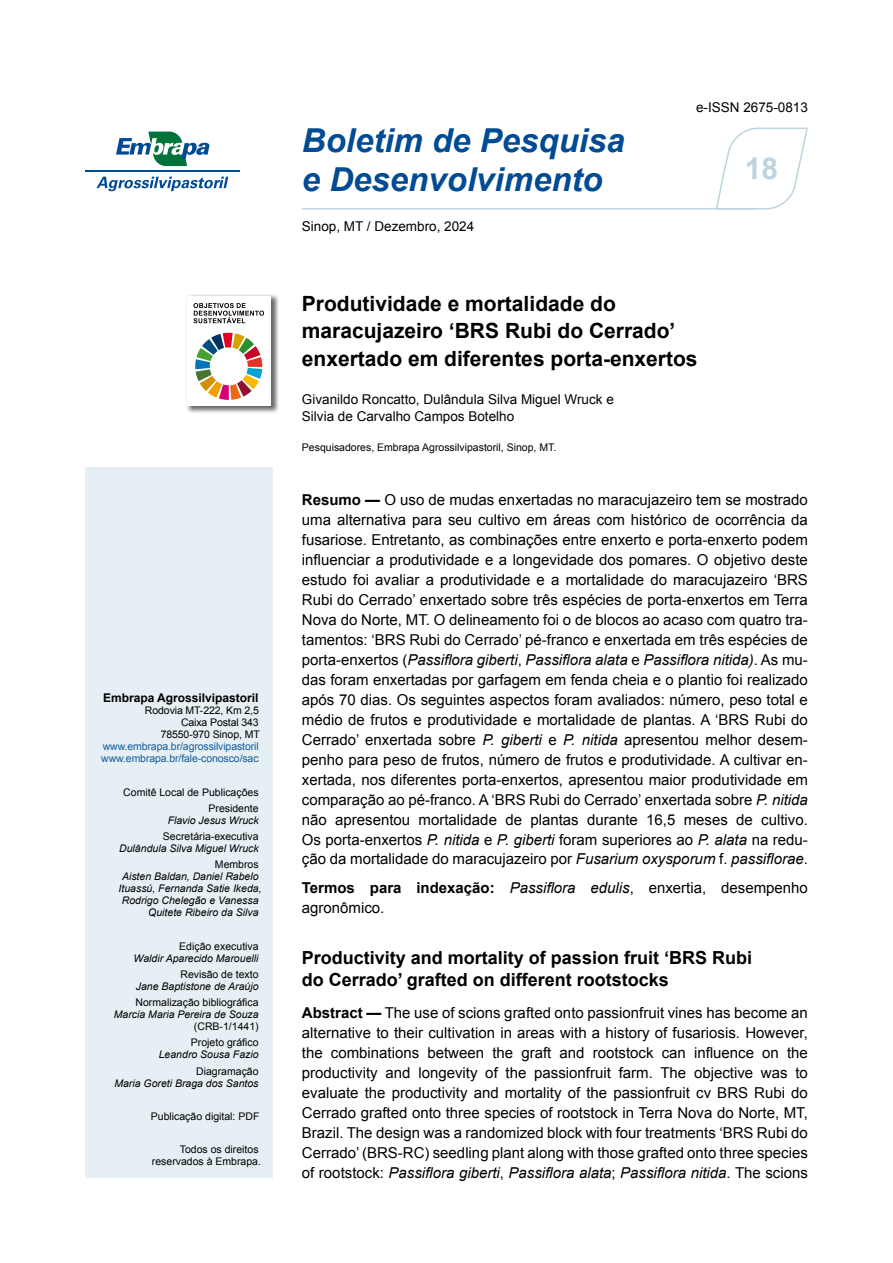
<style>
.page{position:relative;width:893px;height:1263px;background:#fff}
.page>*{position:absolute;margin:0;border:0;box-sizing:border-box;transform-origin:0 0}
.t1{font:italic 700 33px/39px "Arial";color:#004b93}
.t2{font:700 30px "Arial";color:#bdd4df}
.t3{font:700 21px/27.5px "Arial";color:#000}
.t4{font:700 18px/21.5px "Arial";color:#000}
.t5{font:15px/20px "Arial";color:#000;text-align:justify}
.t6{font:13.5px/17px "Arial";color:#000}
.t7{font:700 12px "Arial";color:#000}
.t8{font:10.5px/12px "Arial";color:#000;text-align:right}
.t9{font:italic 10.5px/12px "Arial";color:#000;text-align:right}
.t10{font:10.5px/12px "Arial";letter-spacing:-.01em;color:#155b9a}
.s1{font-weight:700}
.s2{font-style:italic}
</style>
<div class="page">
<hr style="left:302px;top:208px;width:455px;height:2px;background:#bdd4df">
<div style="left:85px;top:468px;width:187px;height:710px;background:#e6eff4"></div>
<svg style="left:715px;top:127px;width:93px;height:83px"></svg>
<hr style="left:85px;top:170px;width:155px;height:2px;background:#004b93">
<svg style="left:96px;top:177px;width:132px;height:14px"></svg>
<svg style="left:116px;top:132px;width:94px;height:34px"></svg>
<div style="left:185px;top:294px;width:94px;height:120px;background:#000;opacity:.6"></div>
<div style="left:187px;top:296px;width:84px;height:109px;background:#fff"></div>
<svg style="left:195px;top:333px;width:67px;height:67px"></svg>
<svg style="left:193px;top:303px;width:71px;height:20px"></svg>
<p class="t7" style="left:103px;top:690px;width:157px">Embrapa Agrossilvipastoril</p>
<p class="t8" style="left:145px;top:705px;width:116px">Rodovia MT-222, Km 2,5<br>Caixa Postal 343<br>78550-970 Sinop, MT</p>
<p class="t10" style="left:101px;top:741px;width:159px">www.embrapa.br/agrossilvipastoril www.embrapa.br/fale-conosco/sac</p>
<p class="t8" style="left:123px;top:784px;width:137px;line-height:16.2px">Comitê Local de Publicações<br>Presidente</p>
<p class="t9" style="left:168px;top:814px;width:93px">Flavio Jesus Wruck</p>
<p class="t8" style="left:163px;top:830px;width:97px">Secretária-executiva</p>
<p class="t9" style="left:119px;top:842px;width:141px">Dulândula Silva Miguel Wruck</p>
<p class="t8" style="left:215px;top:859px;width:45px">Membros</p>
<p class="t9" style="left:119px;top:871px;width:144px">Aisten Baldan, Daniel Rabelo<br>Ituassú, Fernanda Satie Ikeda,<br>Rodrigo Chelegão e Vanessa<br>Quitete Ribeiro da Silva</p>
<p class="t8" style="left:179px;top:940px;width:81px">Edição executiva</p>
<p class="t9" style="left:134px;top:952px;width:126px">Waldir Aparecido Marouelli</p>
<p class="t8" style="left:180px;top:968px;width:80px">Revisão de texto</p>
<p class="t9" style="left:136px;top:980px;width:124px">Jane Baptistone de Araújo</p>
<p class="t8" style="left:136px;top:996px;width:125px">Normalização bibliográfica</p>
<p class="t9" style="left:114px;top:1009px;width:146px">Marcia Maria Pereira de Souza</p>
<p class="t8" style="left:191px;top:1018px;width:69px;line-height:16.2px;text-align:left">(CRB-1/1441)<br>Projeto gráfico</p>
<p class="t9" style="left:159px;top:1049px;width:101px">Leandro Sousa Fazio</p>
<p class="t8" style="left:196px;top:1065px;width:64px">Diagramação</p>
<p class="t9" style="left:114px;top:1077px;width:146px">Maria Goreti Braga dos Santos</p>
<p class="t8" style="left:151px;top:1110px;width:110px">Publicação digital: PDF</p>
<p class="t8" style="left:152px;top:1144px;width:111px">Todos os direitos reservados à Embrapa.</p>
<h1 class="t1" style="left:302px;top:122px;width:324px">Boletim de Pesquisa e Desenvolvimento</h1>
<p class="t6" style="left:302px;top:218px;width:174px">Sinop, MT / Dezembro, 2024</p>
<p class="t6" style="left:696px;top:99px;width:113px">e-ISSN 2675-0813</p>
<h2 class="t2" style="left:745px;top:148px;width:35px">18</h2>
<h3 class="t3" style="left:302px;top:290px;width:397px">Produtividade e mortalidade do maracujazeiro ‘BRS Rubi do Cerrado’ enxertado em diferentes porta-enxertos</h3>
<p class="t6" style="left:302px;top:391px;width:313px">Givanildo Roncatto, Dulândula Silva Miguel Wruck e<br>Silvia de Carvalho Campos Botelho</p>
<p class="t8" style="left:302px;top:441px;width:256px">Pesquisadores, Embrapa Agrossilvipastoril, Sinop, MT.</p>
<p class="t5" style="left:302px;top:490px;width:508px"><span class="s1">Resumo —</span> O uso de mudas enxertadas no maracujazeiro tem se mostrado uma alternativa para seu cultivo em áreas com histórico de ocorrência da fusariose. Entretanto, as combinações entre enxerto e porta-enxerto podem influenciar a produtividade e a longevidade dos pomares. O objetivo deste estudo foi avaliar a produtividade e a mortalidade do maracujazeiro ‘BRS Rubi do Cerrado’ enxertado sobre três espécies de porta-enxertos em Terra Nova do Norte, MT. O delineamento foi o de blocos ao acaso com quatro tra&shy;tamentos: ‘BRS Rubi do Cerrado’ pé-franco e enxertada em três espécies de porta-enxertos (<span class="s2">Passiflora giberti</span>, <span class="s2">Passiflora alata</span> e <span class="s2">Passiflora nitida)</span>. As mu&shy;das foram enxertadas por garfagem em fenda cheia e o plantio foi realizado após 70 dias. Os seguintes aspectos foram avaliados: número, peso total e médio de frutos e produtividade e mortalidade de plantas. A ‘BRS Rubi do Cerrado’ enxertada sobre <span class="s2">P. giberti</span> e <span class="s2">P. nitida</span> apresentou melhor desem&shy;penho para peso de frutos, número de frutos e produtividade. A cultivar en&shy;xertada, nos diferentes porta-enxertos, apresentou maior produtividade em comparação ao pé-franco. A ‘BRS Rubi do Cerrado’ enxertada sobre <span class="s2">P. nitida </span>não apresentou mortalidade de plantas durante 16,5 meses de cultivo.<br>Os porta-enxertos <span class="s2">P. nitida</span> e <span class="s2">P. giberti</span> foram superiores ao <span class="s2">P. alata</span> na redu&shy;ção da mortalidade do maracujazeiro por <span class="s2">Fusarium oxysporum</span> f. <span class="s2">passiflorae</span>.</p>
<p class="t5" style="left:302px;top:878px;width:507px"><span class="s1">Termos para indexação:</span> <span class="s2">Passiflora edulis</span>, enxertia, desempenho agronômico.</p>
<p class="t4" style="left:302px;top:948px;width:452px">Productivity and mortality of passion fruit ‘BRS Rubi do Cerrado’ grafted on different rootstocks</p>
<p class="t5" style="left:302px;top:1003px;width:507px"><span class="s1">Abstract —</span> The use of scions grafted onto passionfruit vines has become an alternative to their cultivation in areas with a history of fusariosis. However, the combinations between the graft and rootstock can influence on the productivity and longevity of the passionfruit farm. The objective was to evaluate the productivity and mortality of the passionfruit cv BRS Rubi do Cerrado grafted onto three species of rootstock in Terra Nova do Norte, MT, Brazil. The design was a randomized block with four treatments ‘BRS Rubi do Cerrado’ (BRS-RC) seedling plant along with those grafted onto three species of rootstock: <span class="s2">Passiflora giberti</span>, <span class="s2">Passiflora alata</span>; <span class="s2">Passiflora nitida</span>. The scions</p>
</div>
